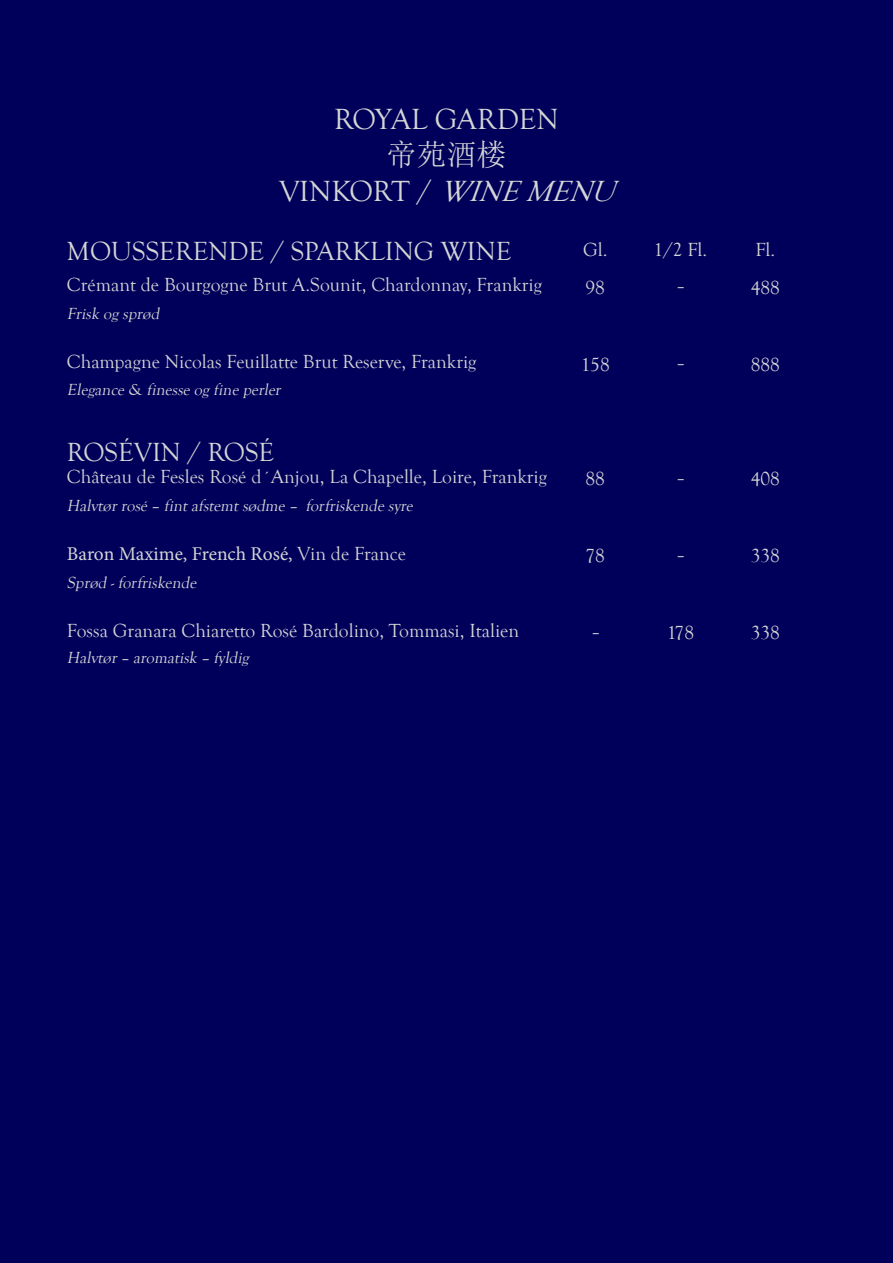
<style>
.page{position:relative;width:893px;height:1263px;background:#00005b}
.page>*{position:absolute;margin:0;border:0;box-sizing:border-box;transform-origin:0 0}
.t1{font:30px "Goudy Old Style T";color:#d4d6d4}
.t2{font:30px "Sim Sun";color:#d4d6d4}
.t3{font:27px "Goudy Old Style T";color:#d4d6d4}
.t4{font:19.5px "Goudy Old Style T";color:#d4d6d4}
.t5{font:19.5px "Minion Pro";letter-spacing:-.005em;color:#d4d6d4}
.t6{font:italic 16.5px "Goudy Old Style T";color:#d4d6d4}
.s1{font-style:italic}
.s2{font-family:"Goudy Old Style T"}
</style>
<div class="page">
<p class="t1" style="left:334px;top:103px;width:226px">ROYAL GARDEN</p>
<p class="t2" style="left:386px;top:139px;width:121px">帝苑酒楼</p>
<p class="t1" style="left:279px;top:175px;width:349px">V I N K O R T / <span class="s1">WINEMENU</span></p>
<p class="t3" style="left:67px;top:237px;width:446px">MOUSSERENDE / SPARKLING WINE</p>
<p class="t4" style="left:583px;top:239px;width:26px">Gl.</p>
<p class="t4" style="left:654px;top:239px;width:55px">1/2 Fl.</p>
<p class="t4" style="left:755px;top:239px;width:21px">Fl.</p>
<p class="t4" style="left:586px;top:277px;width:21px">98</p>
<p class="t6" style="left:676px;top:277px;width:13px">–</p>
<p class="t4" style="left:751px;top:277px;width:31px">488</p>
<p class="t4" style="left:67px;top:274px;width:476px">Crémant de Bourgogne Brut A.Sounit, Chardonnay, Frankrig</p>
<p class="t6" style="left:67px;top:305px;width:97px">Frisk og sprød</p>
<p class="t4" style="left:67px;top:351px;width:411px">Champagne Nicolas Feuillatte Brut Reserve, Frankrig</p>
<p class="t6" style="left:67px;top:381px;width:219px">Elegance &amp; finesse og fine perler</p>
<p class="t3" style="left:67px;top:437px;width:209px">ROSÉVIN / ROSÉ</p>
<p class="t4" style="left:67px;top:466px;width:481px">Château de Fesles Rosé d´Anjou, La Chapelle, Loire, Frankrig</p>
<p class="t6" style="left:67px;top:496px;width:350px">Halvtørrosé – fintafstemtsødme – forfriskende syre</p>
<p class="t4" style="left:581px;top:354px;width:30px">158</p>
<p class="t6" style="left:676px;top:354px;width:13px">–</p>
<p class="t4" style="left:751px;top:354px;width:31px">888</p>
<p class="t4" style="left:751px;top:468px;width:31px">408</p>
<p class="t4" style="left:586px;top:468px;width:21px">88</p>
<p class="t6" style="left:676px;top:468px;width:13px">–</p>
<p class="t5" style="left:67px;top:540px;width:340px">Baron Maxime, French Rosé, <span class="s2">Vin de France</span></p>
<p class="t6" style="left:67px;top:573px;width:134px">Sprød -forfriskende</p>
<p class="t4" style="left:67px;top:620px;width:454px">Fossa Granara Chiaretto Rosé Bardolino, Tommasi, Italien</p>
<p class="t6" style="left:67px;top:649px;width:187px">Halvtør– aromatisk – fyldig</p>
<p class="t4" style="left:586px;top:545px;width:21px">78</p>
<p class="t6" style="left:591px;top:622px;width:13px">–</p>
<p class="t6" style="left:676px;top:545px;width:13px">–</p>
<p class="t4" style="left:751px;top:545px;width:31px">338</p>
<p class="t4" style="left:667px;top:622px;width:29px">178</p>
<p class="t4" style="left:751px;top:622px;width:31px">338</p>
</div>
